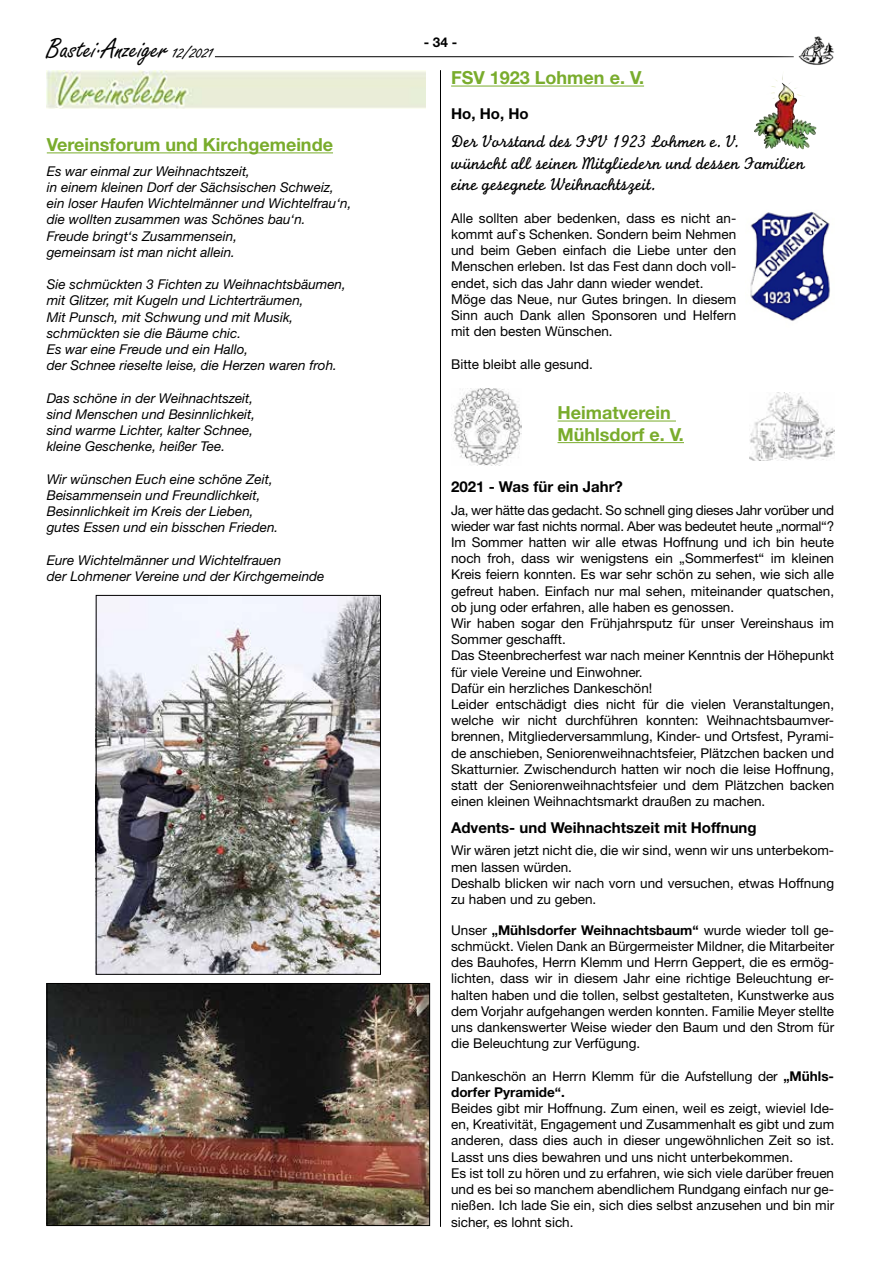
<style>
.page{position:relative;width:881px;height:1263px;background:#fff}
.page>*{position:absolute;margin:0;border:0;box-sizing:border-box;transform-origin:0 0}
.t1{font:28.5px "Freestyle Script";color:#000}
.t2{font:18px/21.6px "Monoline Script";color:#000}
.t3{font:700 18px/21.6px "Helvetica Neue LT";color:#79ac2c}
.t4{font:700 15px "Helvetica Neue LT";color:#000}
.t5{font:13.5px/16.2px "Helvetica Neue LT";color:#000}
.t6{font:italic 13.5px/16.2px "Helvetica Neue LT";color:#000}
.t7{font:700 13.5px "Helvetica Neue LT";color:#000}
.s1{font-size:18px}
.s2{font-weight:700}
</style>
<div class="page">
<hr style="left:215px;top:56px;width:578px;height:1px;background:#000">
<hr style="left:440px;top:70px;width:1px;height:1157px;background:#000">
<div style="left:766px;top:5px;width:99px;height:91px;background:#fff"></div>
<img style="left:798px;top:36px;width:35px;height:29px">
<hr style="left:451px;top:86px;width:192px;height:1px;background:#79ac2c">
<hr style="left:557px;top:421px;width:118px;height:1px;background:#79ac2c">
<hr style="left:557px;top:442px;width:126px;height:1px;background:#79ac2c">
<img style="left:47px;top:70px;width:378px;height:38px">
<hr style="left:47px;top:152px;width:286px;height:1px;background:#79ac2c">
<img style="left:49px;top:985px;width:378px;height:239px">
<div style="left:47px;top:983px;width:382px;height:243px;border:1px solid #000"></div>
<img style="left:98px;top:597px;width:280px;height:375px">
<div style="left:96px;top:595px;width:284px;height:379px;border:1px solid #000"></div>
<img style="left:750px;top:211px;width:80px;height:110px">
<img style="left:771px;top:75px;width:22px;height:32px">
<img style="left:451px;top:388px;width:70px;height:77px">
<img style="left:749px;top:392px;width:84px;height:69px">
<h1 class="t1" style="left:47px;top:32px;width:167px">Bastei·Anzeiger <span class="s1">12/2021</span></h1>
<p class="t7" style="left:423px;top:34px;width:35px">- 34 -</p>
<h2 class="t3" style="left:451px;top:67px;width:194px">FSV 1923 Lohmen e. V.</h2>
<p class="t4" style="left:451px;top:105px;width:79px">Ho, Ho, Ho</p>
<h2 class="t2" style="left:451px;top:130px;width:355px">Der Vorstand des FSV 1923 Lohmen e. V.<br>wünscht all seinen Mitgliedern und dessen Familien eine gesegnete Weihnachtszeit.</h2>
<p class="t5" style="left:451px;top:210px;width:286px">Alle sollten aber bedenken, dass es nicht an&shy;kommt auf`s Schenken. Sondern beim Nehmen und beim Geben einfach die Liebe unter den Menschen erleben. Ist das Fest dann doch voll&shy;endet, sich das Jahr dann wieder wendet.<br>Möge das Neue, nur Gutes bringen. In diesem Sinn auch Dank allen Sponsoren und Helfern mit den besten Wünschen.</p>
<p class="t5" style="left:451px;top:356px;width:143px">Bitte bleibt alle gesund.</p>
<h2 class="t3" style="left:557px;top:402px;width:128px">Heimatverein<br>Mühlsdorf e. V.</h2>
<h2 class="t3" style="left:47px;top:133px;width:287px">Vereinsforum und Kirchgemeinde</h2>
<p class="t6" style="left:47px;top:163px;width:306px">Es war einmal zur Weihnachtszeit,<br>in einem kleinen Dorf der Sächsischen Schweiz, ein loser Haufen Wichtelmänner und Wichtelfrau‘n, die wollten zusammen was Schönes bau‘n.<br>Freude bringt‘s Zusammensein,<br>gemeinsam ist man nicht allein.</p>
<p class="t6" style="left:47px;top:276px;width:300px">Sie schmückten 3 Fichten zu Weihnachtsbäumen, mit Glitzer, mit Kugeln und Lichterträumen,<br>Mit Punsch, mit Schwung und mit Musik, schmückten sie die Bäume chic.<br>Es war eine Freude und ein Hallo,<br>der Schnee rieselte leise, die Herzen waren froh.</p>
<p class="t6" style="left:47px;top:389px;width:210px">Das schöne in der Weihnachtszeit, sind Menschen und Besinnlichkeit, sind warme Lichter, kalter Schnee, kleine Geschenke, heißer Tee.</p>
<p class="t6" style="left:47px;top:470px;width:233px">Wir wünschen Euch eine schöne Zeit, Beisammensein und Freundlichkeit, Besinnlichkeit im Kreis der Lieben, gutes Essen und ein bisschen Frieden.</p>
<p class="t6" style="left:47px;top:551px;width:279px">Eure Wichtelmänner und Wichtelfrauen<br>der Lohmener Vereine und der Kirchgemeinde</p>
<p class="t4" style="left:451px;top:477px;width:173px">2021 - Was für ein Jahr?</p>
<p class="t5" style="left:451px;top:501px;width:384px">Ja, wer hätte das gedacht. So schnell ging dieses Jahr vorüber und wieder war fast nichts normal. Aber was bedeutet heute „normal“?<br>Im Sommer hatten wir alle etwas Hoffnung und ich bin heute noch froh, dass wir wenigstens ein „Sommerfest“ im kleinen Kreis feiern konnten. Es war sehr schön zu sehen, wie sich alle gefreut haben. Einfach nur mal sehen, miteinander quatschen, ob jung oder erfahren, alle haben es genossen.<br>Wir haben sogar den Frühjahrsputz für unser Vereinshaus im Sommer geschafft.<br>Das Steenbrecherfest war nach meiner Kenntnis der Höhepunkt für viele Vereine und Einwohner.<br>Dafür ein herzliches Dankeschön!<br>Leider entschädigt dies nicht für die vielen Veranstaltungen, welche wir nicht durchführen konnten: Weihnachtsbaumver&shy;brennen, Mitgliederversammlung, Kinder- und Ortsfest, Pyrami&shy;de anschieben, Seniorenweihnachtsfeier, Plätzchen backen und Skatturnier. Zwischendurch hatten wir noch die leise Hoffnung, statt der Seniorenweihnachtsfeier und dem Plätzchen backen einen kleinen Weihnachtsmarkt draußen zu machen.</p>
<p class="t4" style="left:451px;top:818px;width:307px">Advents- und Weihnachtszeit mit Hoffnung</p>
<p class="t5" style="left:451px;top:842px;width:384px">Wir wären jetzt nicht die, die wir sind, wenn wir uns unterbekom&shy;men lassen würden.<br>Deshalb blicken wir nach vorn und versuchen, etwas Hoffnung zu haben und zu geben.</p>
<p class="t5" style="left:451px;top:922px;width:384px;text-align:justify">Unser <span class="s2">„Mühlsdorfer Weihnachtsbaum“</span> wurde wieder toll ge&shy;schmückt. Vielen Dank an Bürgermeister Mildner, die Mitarbeiter des Bauhofes, Herrn Klemm und Herrn Geppert, die es ermög&shy;lichten, dass wir in diesem Jahr eine richtige Beleuchtung er&shy;halten haben und die tollen, selbst gestalteten, Kunstwerke aus dem Vorjahr aufgehangen werden konnten. Familie Meyer stellte uns dankenswerter Weise wieder den Baum und den Strom für die Beleuchtung zur Verfügung.</p>
<p class="t5" style="left:451px;top:1067px;width:384px">Dankeschön an Herrn Klemm für die Aufstellung der <span class="s2">„Mühls&shy;dorfer Pyramide“.</span></p>
<p class="t5" style="left:451px;top:1100px;width:384px">Beides gibt mir Hoffnung. Zum einen, weil es zeigt, wieviel Ide&shy;en, Kreativität, Engagement und Zusammenhalt es gibt und zum anderen, dass dies auch in dieser ungewöhnlichen Zeit so ist.<br>Lasst uns dies bewahren und uns nicht unterbekommen.<br>Es ist toll zu hören und zu erfahren, wie sich viele darüber freuen und es bei so manchem abendlichem Rundgang einfach nur ge&shy;nießen. Ich lade Sie ein, sich dies selbst anzusehen und bin mir sicher, es lohnt sich.</p>
</div>
